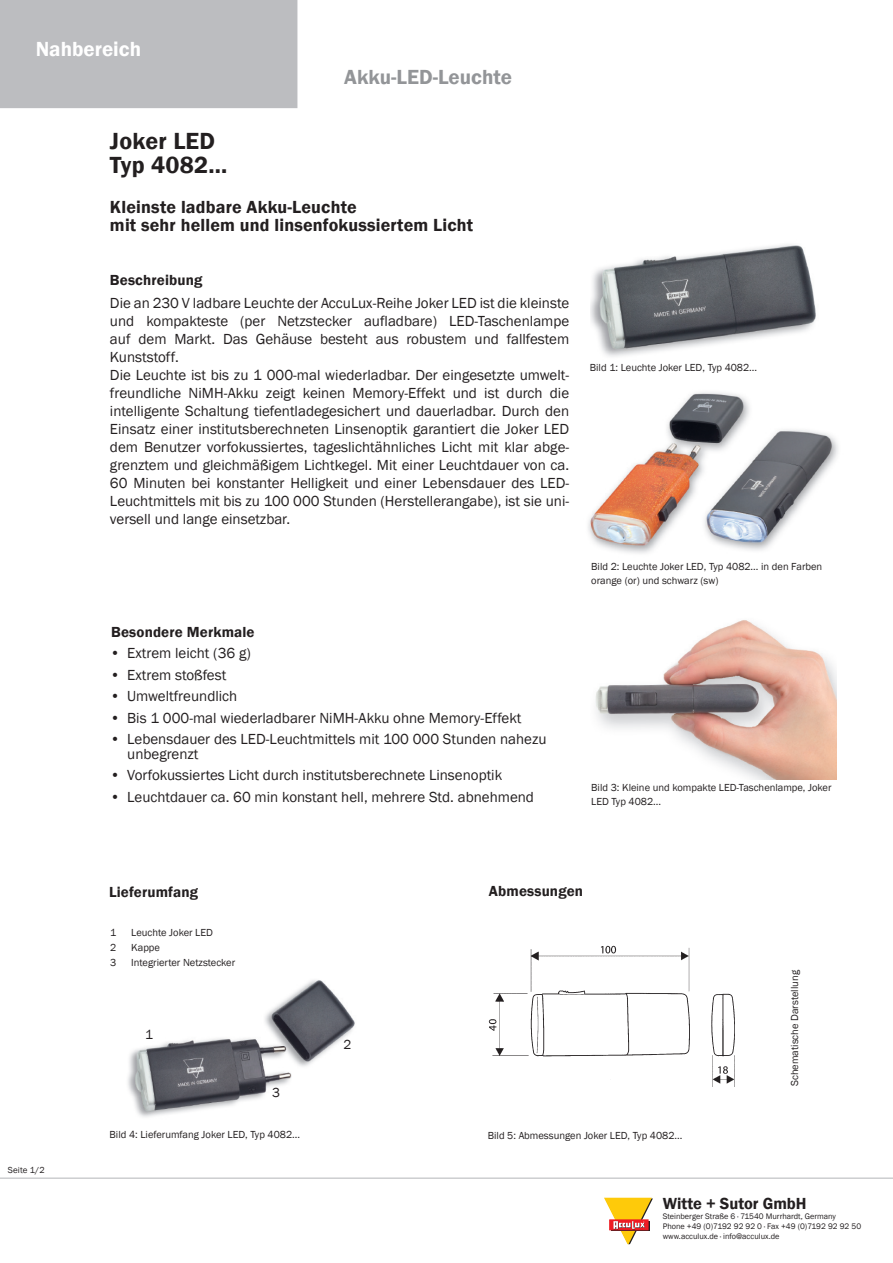
<style>
.page{position:relative;width:893px;height:1263px;background:#fff}
.page>*{position:absolute;margin:0;border:0;box-sizing:border-box;transform-origin:0 0}
.t1{font:600 24px/24px "Franklin Gothic";letter-spacing:.01em;color:#231f20}
.t2{font:600 21px "Franklin Gothic";color:#939598}
.t3{font:600 21px "Franklin Gothic";color:#fff}
.t4{font:600 18px/18px "Franklin Gothic";letter-spacing:.01em;color:#231f20}
.t5{font:600 16.5px "Franklin Gothic";color:#231f20}
.t6{font:15px/18px "Franklin Gothic";color:#231f20}
.t7{font:600 15px "Franklin Gothic";letter-spacing:.01em;color:#231f20}
.t8{font:13.5px "Franklin Gothic";color:#231f20}
.t9{font:10.5px/13.5px "Franklin Gothic";color:#231f20}
.t10{font:9px "Franklin Gothic";letter-spacing:.01em;color:#231f20}
.t11{font:8.25px/9.9px "Franklin Gothic";color:#231f20}
</style>
<div class="page">
<img style="left:588px;top:392px;width:250px;height:162px">
<div style="left:0;top:0;width:297px;height:108px;background:#bcbdc0"></div>
<svg style="left:604px;top:1198px;width:49px;height:46px"></svg>
<img style="left:128px;top:980px;width:227px;height:137px">
<img style="left:591px;top:244px;width:225px;height:113px">
<img style="left:595px;top:620px;width:241px;height:159px">
<hr style="left:0;top:1177px;width:893px;height:2px;background:#bcbdc0">
<img style="left:488px;top:945px;width:246px;height:142px">
<h2 class="t3" style="left:36px;top:36px;width:107px">Nahbereich</h2>
<h1 class="t1" style="left:110px;top:129px;width:119px">Joker LED<br>Typ 4082...</h1>
<h2 class="t2" style="left:344px;top:64px;width:169px">Akku-LED-Leuchte</h2>
<p class="t4" style="left:110px;top:198px;width:365px">Kleinste ladbare Akku-Leuchte<br>mit sehr hellem und linsenfokussiertem Licht</p>
<p class="t7" style="left:110px;top:270px;width:94px">Beschreibung</p>
<p class="t6" style="left:110px;top:294px;width:461px">Die an 230 V ladbare Leuchte der AccuLux-Reihe Joker LED ist die kleinste und kompakteste (per Netzstecker aufladbare) LED-Taschenlampe auf dem Markt. Das Gehäuse besteht aus robustem und fallfestem Kunststoff.<br>Die Leuchte ist bis zu 1 000-mal wiederladbar. Der eingesetzte umwelt&shy;freundliche NiMH-Akku zeigt keinen Memory-Effekt und ist durch die intelligente Schaltung tiefentladegesichert und dauerladbar. Durch den Einsatz einer institutsberechneten Linsenoptik garantiert die Joker LED dem Benutzer vorfokussiertes, tageslichtähnliches Licht mit klar abge&shy;grenztem und gleichmäßigem Lichtkegel. Mit einer Leuchtdauer von ca.<br>60 Minuten bei konstanter Helligkeit und einer Lebensdauer des LED-Leuchtmittels mit bis zu 100 000 Stunden (Herstellerangabe), ist sie uni&shy;versell und lange einsetzbar.</p>
<p class="t7" style="left:111px;top:623px;width:145px">Besondere Merkmale</p>
<p class="t6" style="left:110px;top:645px;width:142px">• Extrem leicht (36 g)</p>
<p class="t6" style="left:110px;top:666px;width:118px">• Extrem stoßfest</p>
<p class="t6" style="left:110px;top:687px;width:129px">• Umweltfreundlich</p>
<p class="t6" style="left:110px;top:709px;width:413px">• Bis 1 000-mal wiederladbarer NiMH-Akku ohne Memory-Effekt</p>
<p class="t6" style="left:127px;top:732px;width:421px;line-height:15px;text-indent:-17px">• Lebensdauer des LED-Leuchtmittels mit 100 000 Stunden nahezu unbegrenzt</p>
<p class="t6" style="left:110px;top:767px;width:394px">• Vorfokussiertes Licht durch institutsberechnete Linsenoptik</p>
<p class="t6" style="left:110px;top:788px;width:425px">• Leuchtdauer ca. 60 min konstant hell, mehrere Std. abnehmend</p>
<p class="t9" style="left:590px;top:361px;width:169px">Bild 1: Leuchte Joker LED, Typ 4082...</p>
<p class="t9" style="left:591px;top:560px;width:232px">Bild 2: Leuchte Joker LED, Typ 4082... in den Farben orange (or) und schwarz (sw)</p>
<p class="t9" style="left:591px;top:781px;width:242px">Bild 3: Kleine und kompakte LED-Taschenlampe, Joker<br>LED Typ 4082...</p>
<p class="t7" style="left:109px;top:883px;width:90px">Lieferumfang</p>
<p class="t9" style="left:110px;top:926px;width:8px">1</p>
<p class="t9" style="left:131px;top:926px;width:83px">Leuchte Joker LED</p>
<p class="t9" style="left:110px;top:941px;width:8px">2</p>
<p class="t9" style="left:131px;top:941px;width:30px">Kappe</p>
<p class="t9" style="left:110px;top:956px;width:8px">3</p>
<p class="t9" style="left:131px;top:956px;width:105px">Integrierter Netzstecker</p>
<p class="t8" style="left:145px;top:1025px;width:9px">1</p>
<p class="t8" style="left:272px;top:1084px;width:9px">3</p>
<p class="t8" style="left:343px;top:1036px;width:9px">2</p>
<p class="t7" style="left:489px;top:882px;width:96px">Abmessungen</p>
<p class="t9" style="left:788px;top:1086px;width:117px;rotate:-90deg">Schematische Darstellung</p>
<p class="t10" style="left:8px;top:1165px;width:38px">Seite 1/2</p>
<p class="t9" style="left:110px;top:1128px;width:192px">Bild 4: Lieferumfang Joker LED, Typ 4082...</p>
<p class="t9" style="left:488px;top:1128px;width:196px">Bild 5: Abmessungen Joker LED, Typ 4082...</p>
<p class="t5" style="left:663px;top:1193px;width:145px">Witte + Sutor GmbH</p>
<p class="t11" style="left:663px;top:1212px;width:200px">Steinberger Straße 6 · 71540 Murrhardt, Germany<br>Phone +49 (0)7192 92 92 0 · Fax +49 (0)7192 92 92 50 www.acculux.de · info@acculux.de</p>
</div>
